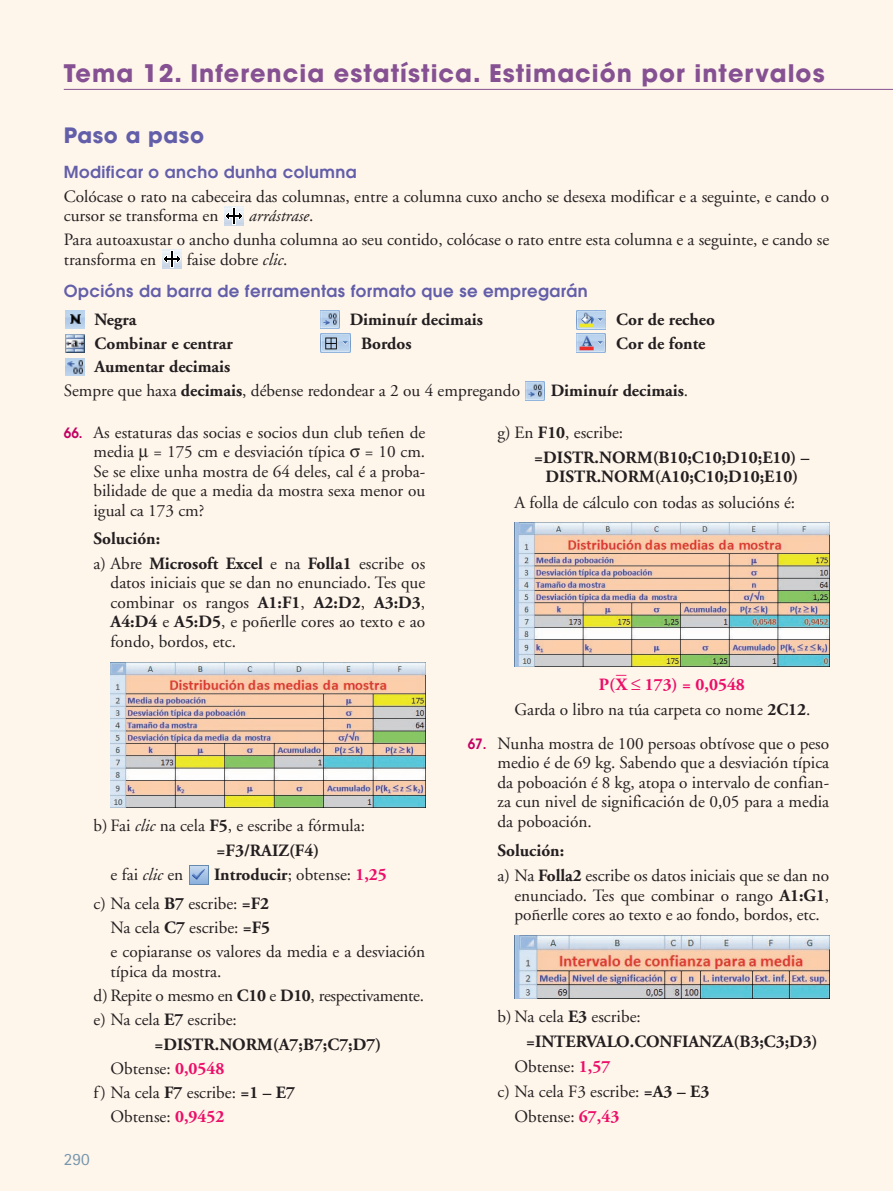
<style>
.page{position:relative;width:893px;height:1191px;background:#fef5eb}
.page>*{position:absolute;margin:0;border:0;box-sizing:border-box;transform-origin:0 0}
.t1{font:700 24px "Avant Garde";letter-spacing:.045em;color:#855192}
.t2{font:700 21px "Avant Garde";letter-spacing:.03em;color:#625ea9}
.t3{font:17.25px/19.5px "Adobe Garamond";color:#231f20}
.t4{font:700 17.25px/24.3px "Adobe Garamond";color:#231f20}
.t5{font:17.25px "Adobe Garamond";letter-spacing:-.02em;color:#231f20}
.t6{font:700 17.25px "Adobe Garamond";color:#ec0e68}
.t7{font:17.25px "Rotis Sans Serif";color:#7495ac}
.t8{font:600 16.5px "Avant Garde";letter-spacing:.03em;color:#625ea9}
.t9{font:700 12.9px "Adobe Garamond";color:#ec0e68;scale:.8 1}
.s1{font-style:italic}
.s2{font-weight:700}
.s3{font-weight:400}
.s4{font-family:"Avant Garde";font-weight:600;font-size:14.1px;color:#c30162}
.s5{font-family:"Anaya Math 1"}
.s6{font-weight:700;color:#ec0e68}
.s7{font-family:"Anaya Math 1";font-weight:400}
</style>
<div class="page">
<div style="left:526px;top:381px;width:19px;height:19px;background:#92b3dc"></div>
<img style="left:526px;top:382px;width:19px;height:18px">
<img style="left:576px;top:334px;width:30px;height:19px">
<img style="left:576px;top:310px;width:30px;height:19px">
<img style="left:320px;top:334px;width:31px;height:19px">
<img style="left:320px;top:310px;width:20px;height:19px">
<img style="left:65px;top:358px;width:19px;height:18px">
<svg style="left:65px;top:352px;width:19px;height:1px"></svg>
<img style="left:65px;top:334px;width:19px;height:18px">
<img style="left:65px;top:310px;width:19px;height:19px">
<img style="left:162px;top:250px;width:19px;height:19px">
<img style="left:224px;top:206px;width:19px;height:20px">
<img style="left:514px;top:935px;width:315px;height:63px">
<img style="left:514px;top:523px;width:315px;height:143px">
<img style="left:189px;top:865px;width:19px;height:19px">
<svg style="left:111px;top:807px;width:314px;height:1px"></svg>
<img style="left:111px;top:662px;width:314px;height:145px">
<hr style="left:64px;top:89px;width:829px;height:1px;background:#855192">
<h1 class="t1" style="left:64px;top:64px;width:762px">Tema 12. Inferencia estatística. Estimación por intervalos</h1>
<p class="t2" style="left:64px;top:128px;width:142px">Paso a paso</p>
<p class="t8" style="left:64px;top:166px;width:294px">Modificar o ancho dunha columna</p>
<p class="t3" style="left:64px;top:188px;width:767px">Colócase o rato na cabeceira das columnas, entre a columna cuxo ancho se desexa modificar e a seguinte, e cando o cursor se transforma en</p>
<p class="t3" style="left:64px;top:205px;width:767px;line-height:23.7px;text-indent:185px"><span class="s1">arrástrase</span>.<br>Para autoaxustar o ancho dunha columna ao seu contido, colócase o rato entre esta columna e a seguinte, e cando se</p>
<p class="t3" style="left:64px;top:251px;width:94px">transforma en</p>
<p class="t3" style="left:187px;top:251px;width:102px">faise dobre <span class="s1">clic</span>.</p>
<p class="t8" style="left:64px;top:285px;width:526px">Opcións da barra de ferramentas formato que se empregarán</p>
<p class="t4" style="left:95px;top:309px;width:43px">Negra</p>
<p class="t4" style="left:350px;top:309px;width:135px">Diminuír decimais</p>
<p class="t4" style="left:616px;top:309px;width:100px">Cor de recheo</p>
<p class="t4" style="left:95px;top:332px;width:140px">Combinar e centrar</p>
<p class="t4" style="left:361px;top:332px;width:52px">Bordos</p>
<p class="t4" style="left:616px;top:332px;width:91px">Cor de fonte</p>
<p class="t3" style="left:64px;top:356px;width:458px;line-height:23.7px;text-indent:31px"><span class="s2">Aumentar decimais<br></span>Sempre que haxa <span class="s2">decimais</span>, débense redondear a 2 ou 4 empregando</p>
<p class="t4" style="left:551px;top:380px;width:139px">Diminuír decimais<span class="s3">.</span></p>
<p class="t3" style="left:94px;top:424px;width:333px;text-align:justify;text-indent:-30px"><span class="s4">66.</span> As estaturas das socias e socios dun club teñen de media <span class="s5">µ</span> = 175 cm e desviación típica <span class="s5">q</span> = 10 cm.<br>Se se elixe unha mostra de 64 deles, cal é a proba&shy;bilidade de que a media da mostra sexa menor ou igual ca 173 cm?</p>
<p class="t4" style="left:94px;top:528px;width:333px">Solución:<br><span class="s3">a) Abre</span> Microsoft Excel <span class="s3">e na</span> Folla1 <span class="s3">escribe os</span></p>
<p class="t3" style="left:111px;top:574px;width:316px;text-align:justify">datos iniciais que se dan no enunciado. Tes que combinar os rangos <span class="s2">A1:F1</span>, <span class="s2">A2:D2</span>, <span class="s2">A3:D3</span>, <span class="s2">A4:D4</span> e <span class="s2">A5:D5</span>, e poñerlle cores ao texto e ao fondo, bordos, etc.</p>
<p class="t3" style="left:94px;top:817px;width:273px">b) Fai <span class="s1">clic</span> na cela <span class="s2">F5</span>, e escribe a fórmula:</p>
<p class="t4" style="left:217px;top:839px;width:104px">=F3/RAIZ(F4)</p>
<p class="t3" style="left:111px;top:866px;width:74px">e fai <span class="s1">clic</span> en</p>
<p class="t3" style="left:94px;top:861px;width:295px;line-height:28.5px;text-indent:121px"><span class="s2">Introducir</span>; obtense: <span class="s6">1,25 </span>c) Na cela <span class="s2">B7</span> escribe: <span class="s2">=F2</span></p>
<p class="t3" style="left:111px;top:916px;width:316px;line-height:24.3px">Na cela <span class="s2">C7</span> escribe: <span class="s2">=F5<br></span>e copiaranse os valores da media e a desviación</p>
<p class="t3" style="left:111px;top:963px;width:112px">típica da mostra.</p>
<p class="t5" style="left:94px;top:988px;width:332px">d) Repite o mesmo en <span class="s2">C10</span> e <span class="s2">D10</span>, respectivamente.</p>
<p class="t3" style="left:94px;top:1011px;width:145px">e) Na cela <span class="s2">E7</span> escribe:</p>
<p class="t4" style="left:155px;top:1033px;width:228px">=DISTR.NORM(A7;B7;C7;D7)</p>
<p class="t3" style="left:111px;top:1060px;width:115px">Obtense: <span class="s6">0,0548</span></p>
<p class="t3" style="left:94px;top:1084px;width:203px">f) Na cela <span class="s2">F7</span> escribe: <span class="s2">=1 – E7</span></p>
<p class="t3" style="left:111px;top:1108px;width:115px">Obtense: <span class="s6">0,9452</span></p>
<p class="t7" style="left:64px;top:1152px;width:27px">290</p>
<p class="t4" style="left:534px;top:421px;width:277px;line-height:25.2px;text-indent:-37px"><span class="s3">g) En</span> F10<span class="s3">, escribe: </span>=DISTR.NORM(B10;C10;D10;E10) –</p>
<p class="t4" style="left:545px;top:466px;width:254px">DISTR.NORM(A10;C10;D10;E10)</p>
<p class="t3" style="left:514px;top:494px;width:282px">A folla de cálculo con todas as solucións é:</p>
<p class="t9" style="left:616px;top:669px;width:14px">—</p>
<p class="t3" style="left:514px;top:701px;width:297px">Garda o libro na túa carpeta co nome <span class="s2">2C12</span>.</p>
<p class="t3" style="left:497px;top:735px;width:333px;text-align:justify;text-indent:-30px"><span class="s4">67.</span> Nunha mostra de 100 persoas obtívose que o peso medio é de 69 kg. Sabendo que a desviación típica da poboación é 8 kg, atopa o intervalo de confian&shy;za cun nivel de significación de 0,05 para a media da poboación.</p>
<p class="t3" style="left:497px;top:839px;width:333px;line-height:25.2px"><span class="s2">Solución:<br></span>a) Na <span class="s2">Folla2</span> escribe os datos iniciais que se dan no</p>
<p class="t3" style="left:514px;top:887px;width:316px">enunciado. Tes que combinar o rango <span class="s2">A1:G1</span>, poñerlle cores ao texto e ao fondo, bordos, etc.</p>
<p class="t6" style="left:599px;top:677px;width:148px">P(X <span class="s7">Ì</span> 173) = 0,0548</p>
<p class="t3" style="left:497px;top:1008px;width:145px">b) Na cela <span class="s2">E3</span> escribe:</p>
<p class="t4" style="left:526px;top:1030px;width:293px">=INTERVALO.CONFIANZA(B3;C3;D3)</p>
<p class="t3" style="left:514px;top:1058px;width:97px">Obtense: <span class="s6">1,57</span></p>
<p class="t3" style="left:497px;top:1083px;width:213px">c) Na cela F3 escribe: <span class="s2">=A3 – E3</span></p>
<p class="t3" style="left:514px;top:1108px;width:106px">Obtense: <span class="s6">67,43</span></p>
</div>
